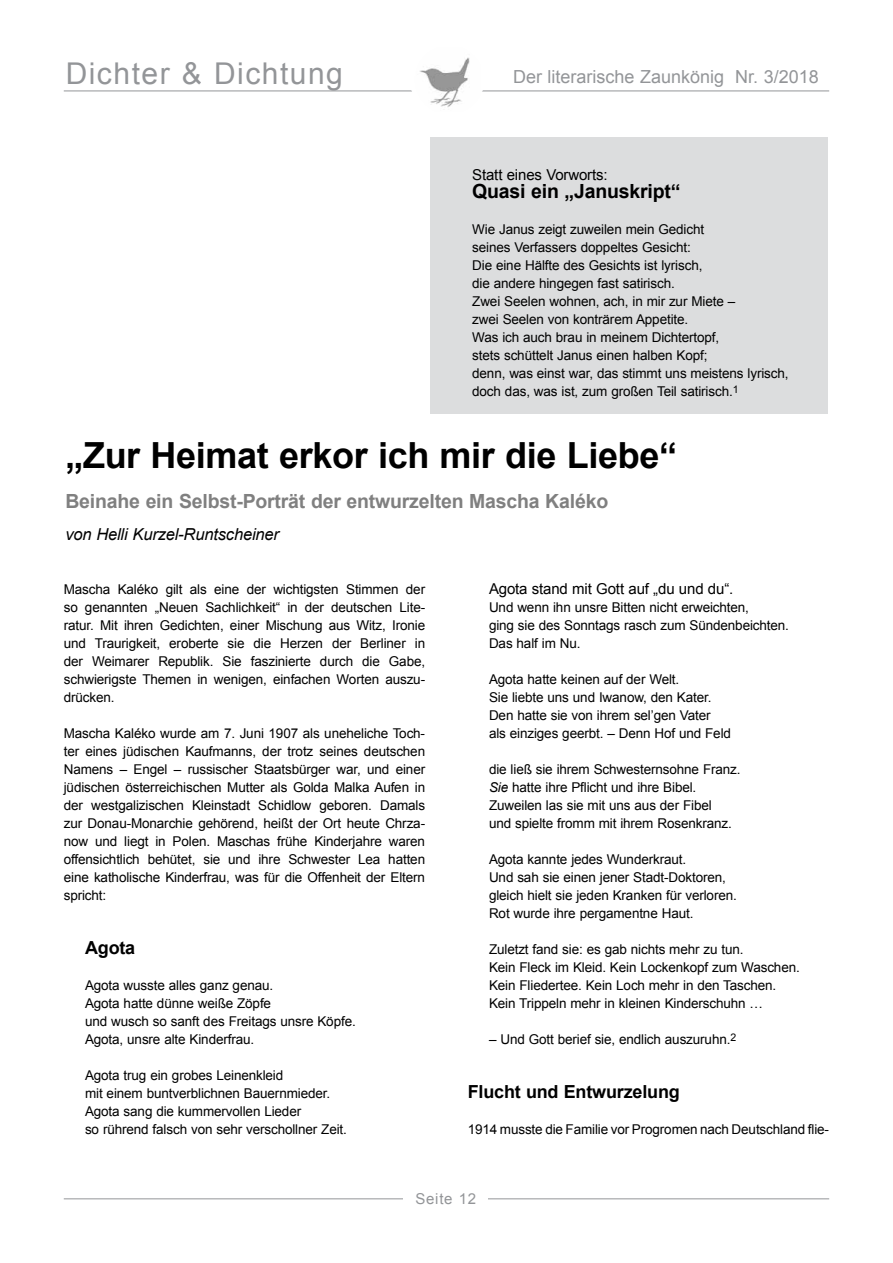
<style>
.page{position:relative;width:893px;height:1263px;background:#fff}
.page>*{position:absolute;margin:0;border:0;box-sizing:border-box;transform-origin:0 0}
.t1{font:700 36px "Arial";letter-spacing:-.01em;color:#000}
.t2{font:30px "Arial";letter-spacing:.05em;color:#939598}
.t3{font:700 19.5px "Arial";letter-spacing:-.01em;color:#808080}
.t4{font:700 19.5px "Arial";letter-spacing:-.01em;color:#000}
.t5{font:18px "Arial";color:#939598}
.t6{font:700 18px "Arial";letter-spacing:-.01em;color:#000}
.t7{font:italic 16.5px "Arial";letter-spacing:-.01em;color:#000}
.t8{font:15px "Arial";letter-spacing:-.01em;color:#000}
.t9{font:15px "Arial";letter-spacing:.05em;color:#939598}
.t10{font:13.5px/18px "Arial";letter-spacing:-.01em;color:#000}
.s1{font-style:italic}
</style>
<div class="page">
<div style="left:430px;top:137px;width:397px;height:276px;background:#dcddde"></div>
<hr style="left:64px;top:91px;width:765px;height:1px;background:#939598">
<div style="left:410px;top:45px;width:69px;height:69px;background:#fff;border-radius:50%"></div>
<hr style="left:64px;top:1198px;width:765px;height:1px;background:#939598">
<div style="left:404px;top:1191px;width:84px;height:27px;background:#fff"></div>
<img style="left:420px;top:57px;width:60px;height:50px">
<div style="left:415px;top:45px;width:69px;height:69px;border:1px solid #fff;border-radius:50%"></div>
<h2 class="t2" style="left:66px;top:54px;width:279px">Dichter &amp; Dichtung</h2>
<h3 class="t5" style="left:513px;top:65px;width:307px">Der literarische Zaunkönig Nr. 3/2018</h3>
<p class="t8" style="left:472px;top:165px;width:137px">Statt eines Vorworts:</p>
<h3 class="t4" style="left:472px;top:178px;width:210px">Quasi ein „Januskript“</h3>
<p class="t10" style="left:472px;top:220px;width:318px">Wie Janus zeigt zuweilen mein Gedicht<br>seines Verfassers doppeltes Gesicht:<br>Die eine Hälfte des Gesichts ist lyrisch,<br>die andere hingegen fast satirisch.<br>Zwei Seelen wohnen, ach, in mir zur Miete –<br>zwei Seelen von konträrem Appetite.<br>Was ich auch brau in meinem Dichtertopf,<br>stets schüttelt Janus einen halben Kopf;<br>denn, was einst war, das stimmt uns meistens lyrisch, doch das, was ist, zum großen Teil satirisch.<sup>1</sup></p>
<h1 class="t1" style="left:65px;top:431px;width:613px">„Zur Heimat erkor ich mir die Liebe“</h1>
<h3 class="t3" style="left:65px;top:488px;width:544px">Beinahe ein Selbst-Porträt der entwurzelten Mascha Kaléko</h3>
<p class="t7" style="left:65px;top:524px;width:215px">von Helli Kurzel-Runtscheiner</p>
<p class="t10" style="left:64px;top:580px;width:363px;text-align:justify">Mascha Kaléko gilt als eine der wichtigsten Stimmen der so genannten „Neuen Sachlichkeit“ in der deutschen Lite&shy;ratur. Mit ihren Gedichten, einer Mischung aus Witz, Ironie und Traurigkeit, eroberte sie die Herzen der Berliner in der Weimarer Republik. Sie faszinierte durch die Gabe, schwierigste Themen in wenigen, einfachen Worten auszu&shy;drücken.</p>
<p class="t10" style="left:64px;top:724px;width:363px;text-align:justify">Mascha Kaléko wurde am 7. Juni 1907 als uneheliche Toch&shy;ter eines jüdischen Kaufmanns, der trotz seines deutschen Namens – Engel – russischer Staatsbürger war, und einer jüdischen österreichischen Mutter als Golda Malka Aufen in der westgalizischen Kleinstadt Schidlow geboren. Damals zur Donau-Monarchie gehörend, heißt der Ort heute Chrza&shy;now und liegt in Polen. Maschas frühe Kinderjahre waren offensichtlich behütet, sie und ihre Schwester Lea hatten eine katholische Kinderfrau, was für die Offenheit der Eltern spricht:</p>
<h3 class="t6" style="left:85px;top:936px;width:52px">Agota</h3>
<p class="t10" style="left:85px;top:976px;width:272px">Agota wusste alles ganz genau.<br>Agota hatte dünne weiße Zöpfe<br>und wusch so sanft des Freitags unsre Köpfe.<br>Agota, unsre alte Kinderfrau.</p>
<p class="t10" style="left:85px;top:1066px;width:263px">Agota trug ein grobes Leinenkleid<br>mit einem buntverblichnen Bauernmieder.<br>Agota sang die kummervollen Lieder<br>so rührend falsch von sehr verschollner Zeit.</p>
<p class="t8" style="left:489px;top:579px;width:246px">Agota stand mit Gott auf „du und du“.</p>
<p class="t10" style="left:489px;top:598px;width:301px">Und wenn ihn unsre Bitten nicht erweichten,<br>ging sie des Sonntags rasch zum Sündenbeichten.<br>Das half im Nu.</p>
<p class="t10" style="left:489px;top:670px;width:244px">Agota hatte keinen auf der Welt.<br>Sie liebte uns und Iwanow, den Kater.<br>Den hatte sie von ihrem sel’gen Vater<br>als einziges geerbt. – Denn Hof und Feld</p>
<p class="t10" style="left:489px;top:760px;width:253px">die ließ sie ihrem Schwesternsohne Franz.<br><span class="s1">Sie</span> hatte ihre Pflicht und ihre Bibel.<br>Zuweilen las sie mit uns aus der Fibel<br>und spielte fromm mit ihrem Rosenkranz.</p>
<p class="t10" style="left:489px;top:850px;width:249px">Agota kannte jedes Wunderkraut.<br>Und sah sie einen jener Stadt-Doktoren, gleich hielt sie jeden Kranken für verloren.<br>Rot wurde ihre pergamentne Haut.</p>
<p class="t10" style="left:489px;top:940px;width:312px">Zuletzt fand sie: es gab nichts mehr zu tun.<br>Kein Fleck im Kleid. Kein Lockenkopf zum Waschen.<br>Kein Fliedertee. Kein Loch mehr in den Taschen.<br>Kein Trippeln mehr in kleinen Kinderschuhn …</p>
<p class="t10" style="left:489px;top:1030px;width:249px">– Und Gott berief sie, endlich auszuruhn.<sup>2</sup></p>
<h3 class="t6" style="left:468px;top:1080px;width:214px">Flucht und Entwurzelung</h3>
<p class="t10" style="left:468px;top:1120px;width:363px">1914 musste die Familie vor Progromen nach Deutschland flie-</p>
<p class="t9" style="left:415px;top:1188px;width:62px">Seite 12</p>
</div>
